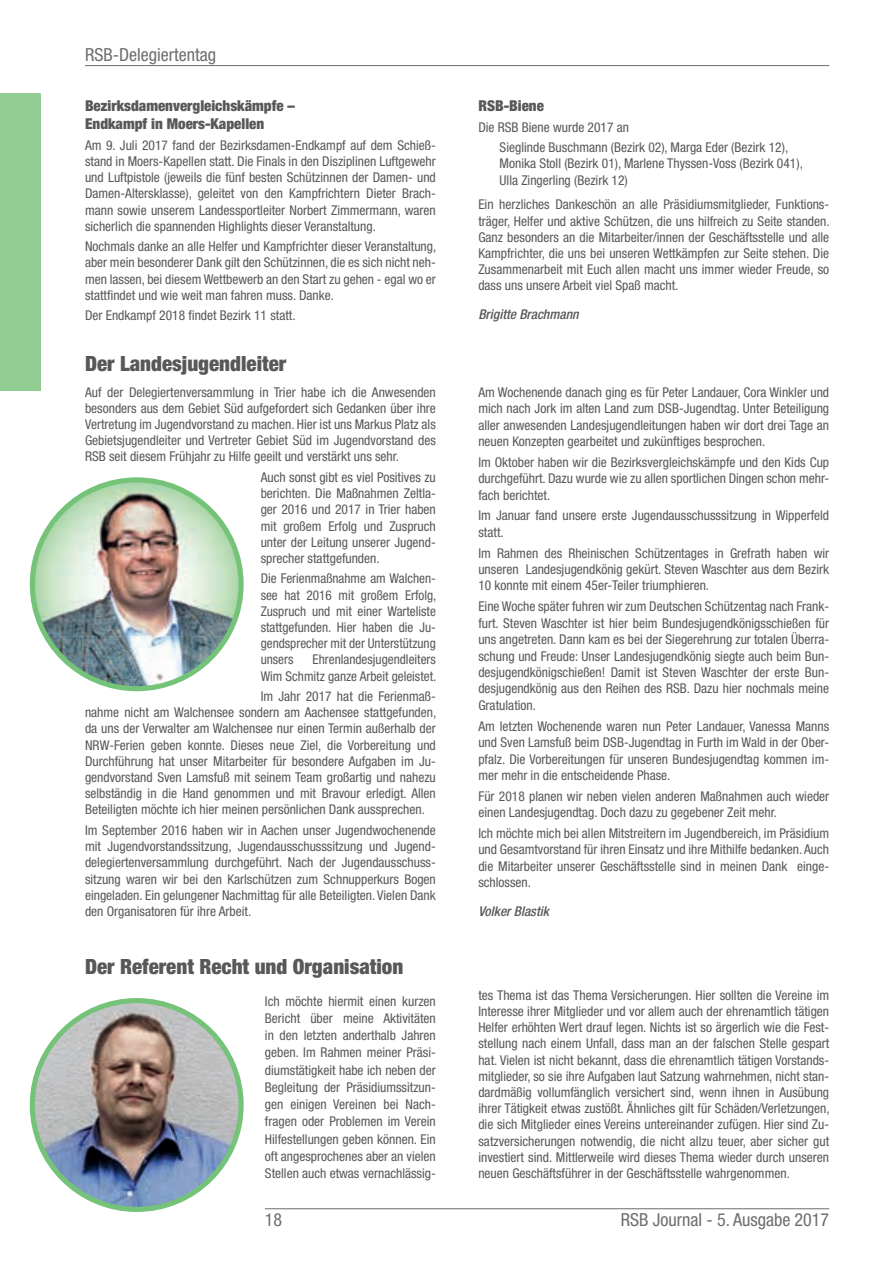
<style>
.page{position:relative;width:893px;height:1263px;background:#fff}
.page>*{position:absolute;margin:0;border:0;box-sizing:border-box;transform-origin:0 0}
.t1{font:900 condensed 21px "Helvetica Neue";color:#57585a}
.t2{font:condensed 18px "Helvetica Neue";color:#6c6d70}
.t3{font:900 condensed 15px/18px "Helvetica Neue";color:#57585a}
.t4{font:condensed 13.5px/16.2px "Helvetica Neue";color:#57585a;text-align:justify}
.t5{font:italic 500 condensed 13.5px "Helvetica Neue";color:#57585a}
</style>
<div class="page">
<div style="left:0;top:94px;width:40px;height:297px;background:#91cd92"></div>
<hr style="left:85px;top:65px;width:744px;height:1px;background:#6c6d70">
<hr style="left:265px;top:1208px;width:564px;height:1px;background:#6c6d70">
<img style="left:32px;top:480px;width:209px;height:157px">
<img style="left:46px;top:636px;width:181px;height:53px">
<div style="left:30px;top:477px;width:214px;height:214px;border:5px solid #74c379;border-radius:50%"></div>
<img style="left:32px;top:1000px;width:209px;height:209px;border-radius:104px">
<div style="left:30px;top:998px;width:214px;height:214px;border:5px solid #74c379;border-radius:50%"></div>
<h2 class="t2" style="left:85px;top:44px;width:133px">RSB-Delegiertentag</h2>
<p class="t3" style="left:85px;top:97px;width:212px">Bezirksdamenvergleichskämpfe –<br>Endkampf in Moers-Kapellen</p>
<p class="t4" style="left:85px;top:137px;width:352px">Am 9. Juli 2017 fand der Bezirksdamen-Endkampf auf dem Schieß&shy;stand in Moers-Kapellen statt. Die Finals in den Disziplinen Luftgewehr und Luftpistole (jeweils die fünf besten Schützinnen der Damen- und Damen-Altersklasse), geleitet von den Kampfrichtern Dieter Brach&shy;mann sowie unserem Landessportleiter Norbert Zimmermann, waren sicherlich die spannenden Highlights dieser Veranstaltung.</p>
<p class="t4" style="left:85px;top:238px;width:353px">Nochmals danke an alle Helfer und Kampfrichter dieser Veranstaltung, aber mein besonderer Dank gilt den Schützinnen, die es sich nicht neh&shy;men lassen, bei diesem Wettbewerb an den Start zu gehen - egal wo er stattfindet und wie weit man fahren muss. Danke.</p>
<p class="t4" style="left:85px;top:307px;width:212px">Der Endkampf 2018 findet Bezirk 11 statt.</p>
<h1 class="t1" style="left:85px;top:350px;width:203px">Der Landesjugendleiter</h1>
<p class="t4" style="left:85px;top:384px;width:352px">Auf der Delegiertenversammlung in Trier habe ich die Anwesenden besonders aus dem Gebiet Süd aufgefordert sich Gedanken über ihre Vertretung im Jugendvorstand zu machen. Hier ist uns Markus Platz als Gebietsjugendleiter und Vertreter Gebiet Süd im Jugendvorstand des RSB seit diesem Frühjahr zu Hilfe geeilt und verstärkt uns sehr.</p>
<p class="t4" style="left:261px;top:469px;width:177px">Auch sonst gibt es viel Positives zu berichten. Die Maßnahmen Zeltla&shy;ger 2016 und 2017 in Trier haben mit großem Erfolg und Zuspruch unter der Leitung unserer Jugend&shy;sprecher stattgefunden.</p>
<p class="t4" style="left:261px;top:570px;width:177px">Die Ferienmaßnahme am Walchen&shy;see hat 2016 mit großem Erfolg, Zuspruch und mit einer Warteliste stattgefunden. Hier haben die Ju&shy;gendsprecher mit der Unterstützung unsers</p>
<p class="t4" style="left:261px;top:651px;width:177px;text-align:right">Ehrenlandesjugendleiters<br>Wim Schmitz ganze Arbeit geleistet.</p>
<p class="t4" style="left:85px;top:688px;width:353px;text-indent:176px">Im Jahr 2017 hat die Ferienmaß&shy;nahme nicht am Walchensee sondern am Aachensee stattgefunden, da uns der Verwalter am Walchensee nur einen Termin außerhalb der NRW-Ferien geben konnte. Dieses neue Ziel, die Vorbereitung und Durchführung hat unser Mitarbeiter für besondere Aufgaben im Ju&shy;gendvorstand Sven Lamsfuß mit seinem Team großartig und nahezu selbständig in die Hand genommen und mit Bravour erledigt. Allen Beteiligten möchte ich hier meinen persönlichen Dank aussprechen.</p>
<p class="t4" style="left:85px;top:822px;width:352px">Im September 2016 haben wir in Aachen unser Jugendwochenende mit Jugendvorstandssitzung, Jugendausschusssitzung und Jugend&shy;delegiertenversammlung durchgeführt. Nach der Jugendausschuss&shy;sitzung waren wir bei den Karlschützen zum Schnupperkurs Bogen eingeladen. Ein gelungener Nachmittag für alle Beteiligten. Vielen Dank den Organisatoren für ihre Arbeit.</p>
<h1 class="t1" style="left:85px;top:953px;width:320px">Der Referent Recht und Organisation</h1>
<p class="t3" style="left:478px;top:97px;width:67px">RSB-Biene</p>
<p class="t4" style="left:500px;top:117px;width:290px;line-height:20.4px;text-indent:-21px">Die RSB Biene wurde 2017 an<br>Sieglinde Buschmann (Bezirk 02), Marga Eder (Bezirk 12),</p>
<p class="t4" style="left:500px;top:155px;width:305px">Monika Stoll (Bezirk 01), Marlene Thyssen-Voss (Bezirk 041),<br>Ulla Zingerling (Bezirk 12)</p>
<p class="t4" style="left:478px;top:196px;width:353px">Ein herzliches Dankeschön an alle Präsidiumsmitglieder, Funktions&shy;träger, Helfer und aktive Schützen, die uns hilfreich zu Seite standen.<br>Ganz besonders an die Mitarbeiter/innen der Geschäftsstelle und alle Kampfrichter, die uns bei unseren Wettkämpfen zur Seite stehen. Die Zusammenarbeit mit Euch allen macht uns immer wieder Freude, so dass uns unsere Arbeit viel Spaß macht.</p>
<p class="t5" style="left:478px;top:306px;width:102px">Brigitte Brachmann</p>
<p class="t4" style="left:478px;top:383px;width:352px">Am Wochenende danach ging es für Peter Landauer, Cora Winkler und mich nach Jork im alten Land zum DSB-Jugendtag. Unter Beteiligung aller anwesenden Landesjugendleitungen haben wir dort drei Tage an neuen Konzepten gearbeitet und zukünftiges besprochen.</p>
<p class="t4" style="left:478px;top:454px;width:352px">Im Oktober haben wir die Bezirksvergleichskämpfe und den Kids Cup durchgeführt. Dazu wurde wie zu allen sportlichen Dingen schon mehr&shy;fach berichtet.</p>
<p class="t4" style="left:478px;top:507px;width:352px">Im Januar fand unsere erste Jugendausschusssitzung in Wipperfeld statt.</p>
<p class="t4" style="left:478px;top:544px;width:352px">Im Rahmen des Rheinischen Schützentages in Grefrath haben wir unseren Landesjugendkönig gekürt. Steven Waschter aus dem Bezirk 10 konnte mit einem 45er-Teiler triumphieren.</p>
<p class="t4" style="left:478px;top:598px;width:352px">Eine Woche später fuhren wir zum Deutschen Schützentag nach Frank&shy;furt. Steven Waschter ist hier beim Bundesjugendkönigsschießen für uns angetreten. Dann kam es bei der Siegerehrung zur totalen Überra&shy;schung und Freude: Unser Landesjugendkönig siegte auch beim Bun&shy;desjugendkönigschießen! Damit ist Steven Waschter der erste Bun&shy;desjugendkönig aus den Reihen des RSB. Dazu hier nochmals meine Gratulation.</p>
<p class="t4" style="left:478px;top:717px;width:352px">Am letzten Wochenende waren nun Peter Landauer, Vanessa Manns und Sven Lamsfuß beim DSB-Jugendtag in Furth im Wald in der Ober&shy;pfalz. Die Vorbereitungen für unseren Bundesjugendtag kommen im&shy;mer mehr in die entscheidende Phase.</p>
<p class="t4" style="left:478px;top:787px;width:352px">Für 2018 planen wir neben vielen anderen Maßnahmen auch wieder einen Landesjugendtag. Doch dazu zu gegebener Zeit mehr.</p>
<p class="t4" style="left:478px;top:825px;width:352px">Ich möchte mich bei allen Mitstreitern im Jugendbereich, im Präsidium und Gesamtvorstand für ihren Einsatz und ihre Mithilfe bedanken. Auch die Mitarbeiter unserer Geschäftsstelle sind in meinen Dank einge&shy;schlossen.</p>
<p class="t5" style="left:478px;top:904px;width:72px">Volker Blastik</p>
<p class="t4" style="left:265px;top:992px;width:172px;line-height:17.2px">Ich möchte hiermit einen kurzen Bericht über meine Aktivitäten in den letzten anderthalb Jahren geben. Im Rahmen meiner Präsi&shy;diumstätigkeit habe ich neben der Begleitung der Präsidiumssitzun&shy;gen einigen Vereinen bei Nach&shy;fragen oder Problemen im Verein Hilfestellungen geben können. Ein oft angesprochenes aber an vielen Stellen auch etwas vernachlässig-</p>
<p class="t4" style="left:478px;top:987px;width:353px">tes Thema ist das Thema Versicherungen. Hier sollten die Vereine im Interesse ihrer Mitglieder und vor allem auch der ehrenamtlich tätigen Helfer erhöhten Wert drauf legen. Nichts ist so ärgerlich wie die Fest&shy;stellung nach einem Unfall, dass man an der falschen Stelle gespart hat. Vielen ist nicht bekannt, dass die ehrenamtlich tätigen Vorstands&shy;mitglieder, so sie ihre Aufgaben laut Satzung wahrnehmen, nicht stan&shy;dardmäßig vollumfänglich versichert sind, wenn ihnen in Ausübung ihrer Tätigkeit etwas zustößt. Ähnliches gilt für Schäden/Verletzungen, die sich Mitglieder eines Vereins untereinander zufügen. Hier sind Zu&shy;satzversicherungen notwendig, die nicht allzu teuer, aber sicher gut investiert sind. Mittlerweile wird dieses Thema wieder durch unseren neuen Geschäftsführer in der Geschäftsstelle wahrgenommen.</p>
<h2 class="t2" style="left:265px;top:1209px;width:19px">18</h2>
<h2 class="t2" style="left:621px;top:1209px;width:210px">RSB Journal - 5. Ausgabe 2017</h2>
</div>
